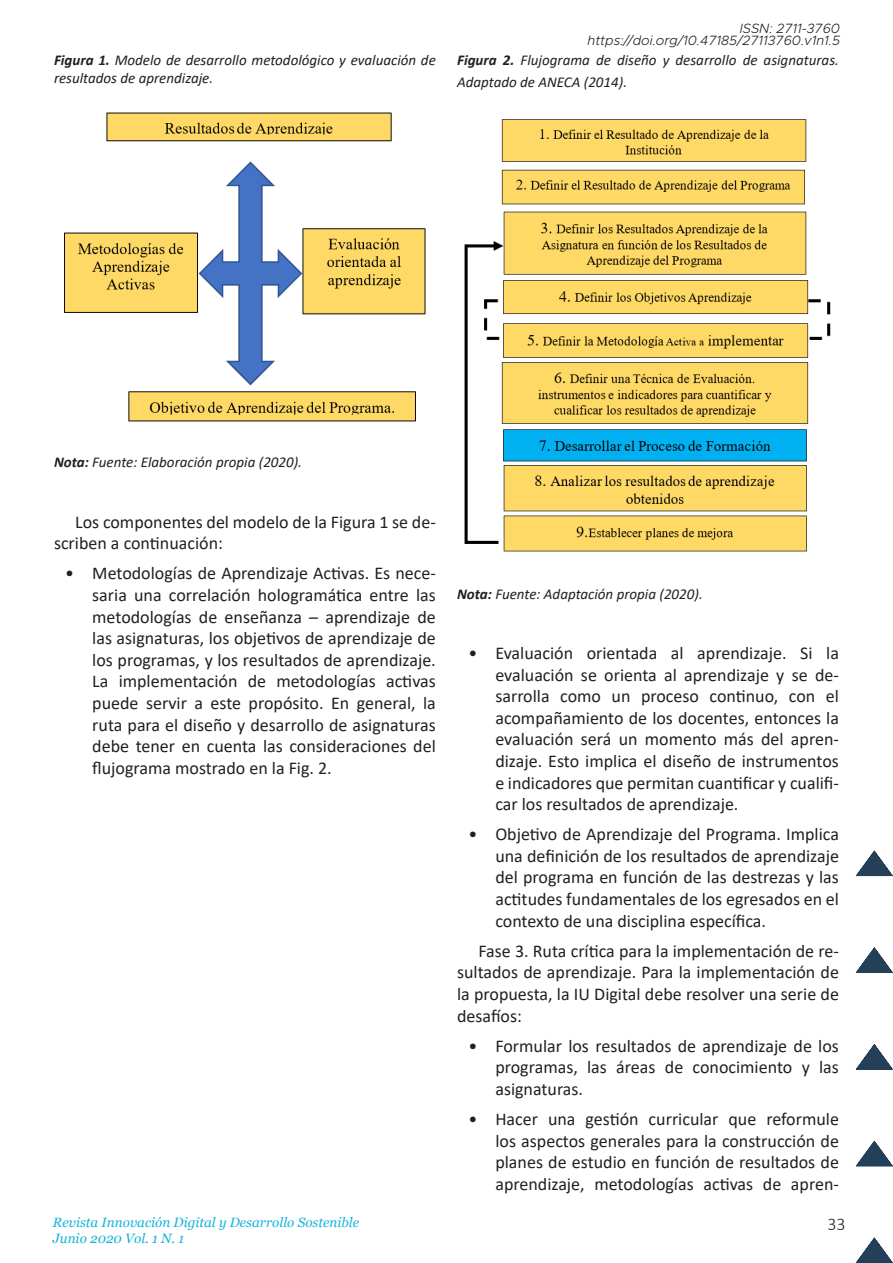
<style>
.page{position:relative;width:893px;height:1263px;background:#fff}
.page>*{position:absolute;margin:0;border:0;box-sizing:border-box;transform-origin:0 0}
.t1{font:18px/21.6px "Calibri";color:#231f20;text-align:justify}
.t2{font:300 18px "Calibri";color:#231f20}
.t3{font:italic 15px/18px "Calibri";color:#231f20}
.t4{font:italic 13.5px/16.2px "Georgia";color:#14b3db}
.t5{font:italic 300 13.5px/12px "Metropolis";color:#231f20;text-align:right}
.s1{font-weight:700}
</style>
<div class="page">
<svg style="left:856px;top:1237px;width:37px;height:26px"></svg>
<svg style="left:856px;top:1141px;width:37px;height:25px"></svg>
<svg style="left:856px;top:1044px;width:37px;height:25px"></svg>
<svg style="left:856px;top:947px;width:37px;height:26px"></svg>
<svg style="left:856px;top:850px;width:37px;height:26px"></svg>
<img style="left:64px;top:112px;width:362px;height:310px">
<img style="left:464px;top:119px;width:367px;height:433px">
<p class="t3" style="left:54px;top:51px;width:383px"><span class="s1">Figura 1.</span> Modelo de desarrollo metodológico y evaluación de resultados de aprendizaje.</p>
<p class="t5" style="left:587px;top:22px;width:254px">ISSN: 2711-3760 https://doi.org/10.47185/27113760.v1n1.5</p>
<p class="t3" style="left:457px;top:49px;width:383px;line-height:21.6px"><span class="s1">Figura 2.</span> Flujograma de diseño y desarrollo de asignaturas.<br>Adaptado de ANECA (2014).</p>
<p class="t3" style="left:54px;top:453px;width:250px"><span class="s1">Nota:</span> Fuente: Elaboración propia (2020).</p>
<p class="t1" style="left:54px;top:510px;width:383px;text-indent:21px">Los componentes del modelo de la Figura 1 se de&shy;scriben a continuación:</p>
<p class="t1" style="left:92px;top:562px;width:345px;text-indent:-27px">• Metodologías de Aprendizaje Activas. Es nece&shy;saria una correlación hologramática entre las metodologías de enseñanza – aprendizaje de las asignaturas, los objetivos de aprendizaje de los programas, y los resultados de aprendizaje.<br>La implementación de metodologías activas puede servir a este propósito. En general, la ruta para el diseño y desarrollo de asignaturas debe tener en cuenta las consideraciones del flujograma mostrado en la Fig. 2.</p>
<p class="t4" style="left:53px;top:1214px;width:308px">Revista Innovación Digital y Desarrollo Sostenible<br>Junio 2020 Vol. 1 N. 1</p>
<p class="t3" style="left:457px;top:584px;width:247px"><span class="s1">Nota:</span> Fuente: Adaptación propia (2020).</p>
<p class="t1" style="left:495px;top:642px;width:345px;text-indent:-27px">• Evaluación orientada al aprendizaje. Si la evaluación se orienta al aprendizaje y se de&shy;sarrolla como un proceso continuo, con el acompañamiento de los docentes, entonces la evaluación será un momento más del apren&shy;dizaje. Esto implica el diseño de instrumentos e indicadores que permitan cuantificar y cualifi&shy;car los resultados de aprendizaje.</p>
<p class="t1" style="left:495px;top:823px;width:345px;text-indent:-27px">• Objetivo de Aprendizaje del Programa. Implica una definición de los resultados de aprendizaje del programa en función de las destrezas y las actitudes fundamentales de los egresados en el contexto de una disciplina específica.</p>
<p class="t1" style="left:457px;top:939px;width:383px;text-indent:21px">Fase 3. Ruta crítica para la implementación de re&shy;sultados de aprendizaje. Para la implementación de la propuesta, la IU Digital debe resolver una serie de desafíos:</p>
<p class="t1" style="left:495px;top:1034px;width:345px;text-indent:-27px">• Formular los resultados de aprendizaje de los programas, las áreas de conocimiento y las asignaturas.</p>
<p class="t1" style="left:495px;top:1108px;width:345px;text-indent:-27px">• Hacer una gestión curricular que reformule los aspectos generales para la construcción de planes de estudio en función de resultados de aprendizaje, metodologías activas de apren-</p>
<p class="t2" style="left:827px;top:1213px;width:20px">33</p>
</div>
